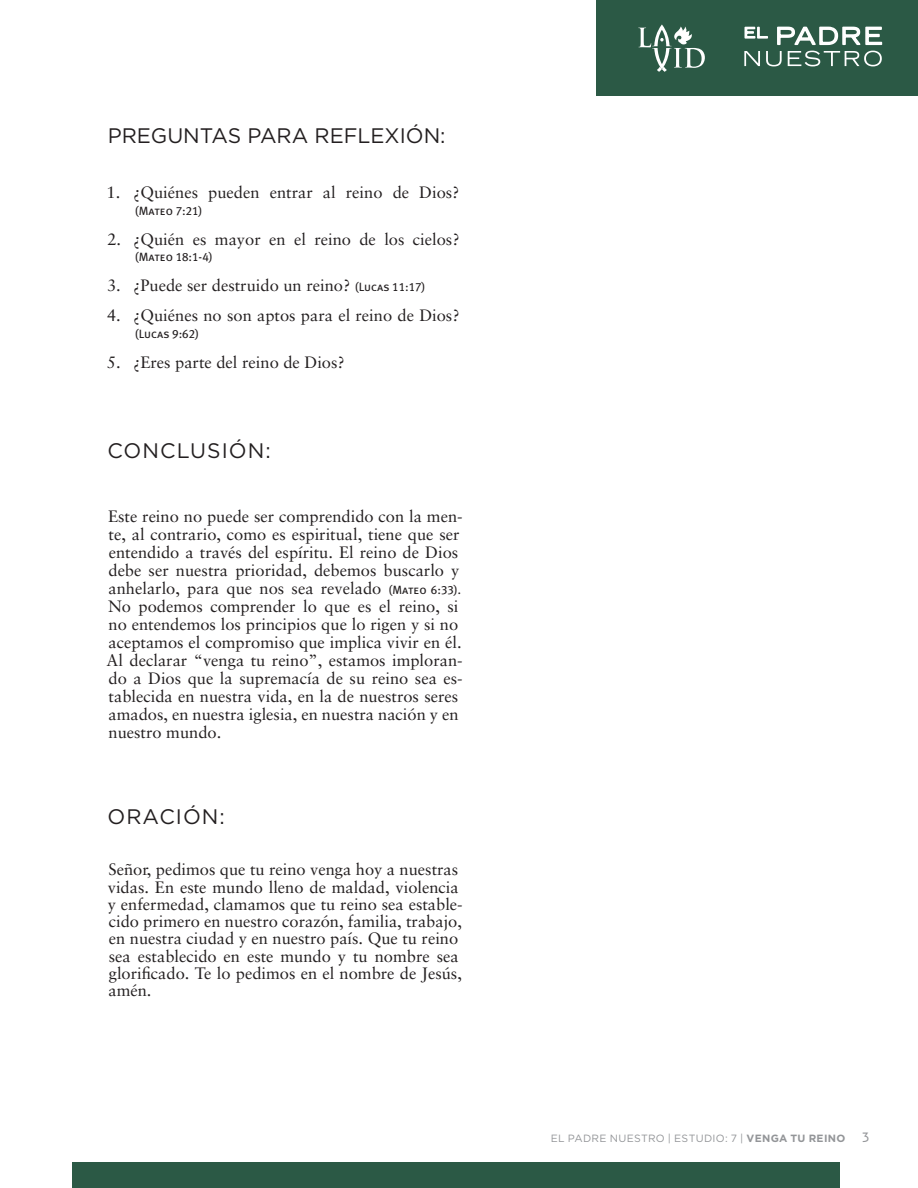
<style>
.page{position:relative;width:918px;height:1188px;background:#fff}
.page>*{position:absolute;margin:0;border:0;box-sizing:border-box;transform-origin:0 0}
._3__Estudio_Intro_Te{font:21px "Gotham";color:#231f20}
._6__Pregunta_UNO{font:21px "Gotham";letter-spacing:.05em;color:#231f20}
._3__Estudio_Intro_Te-2{font:21px "Gotham";letter-spacing:.05em;color:#231f20}
._3__Estudio_Intro_Te-3{font:16.5px/18px "Sabon";color:#231f20}
.Folios{font:13.5px "Relay";color:#939598}
.t1{font:12px "Meta Plus Book Caps";color:#231f20}
._0d__Lección{font:10.5px "Gotham";letter-spacing:.025em;color:#939598}
.s1{font-family:"Meta Plus Book Caps";font-size:12px}
.s2{font-weight:700}
</style>
<div class="page">
<div style="left:597px;top:0;width:321px;height:96px;background:#2b5945"></div>
<svg style="left:638px;top:25px;width:67px;height:47px"></svg>
<svg style="left:744px;top:26px;width:139px;height:40px"></svg>
<div style="left:72px;top:1162px;width:768px;height:26px;background:#2b5945"></div>
<p class="_3__Estudio_Intro_Te" style="left:108px;top:122px;width:339px">PREGUNTAS PARA REFLEXIÓN:</p>
<p class="_3__Estudio_Intro_Te-3" style="left:107px;top:183px;width:355px">1. ¿Quiénes pueden entrar al reino de Dios?</p>
<p class="t1" style="left:135px;top:204px;width:69px">(Mateo 7:21)</p>
<p class="_3__Estudio_Intro_Te-3" style="left:107px;top:230px;width:354px">2. ¿Quién es mayor en el reino de los cielos?</p>
<p class="t1" style="left:135px;top:250px;width:79px">(Mateo 18:1-4)</p>
<p class="_3__Estudio_Intro_Te-3" style="left:107px;top:276px;width:320px">3. ¿Puede ser destruido un reino? <span class="s1">(Lucas 11:17)</span></p>
<p class="_3__Estudio_Intro_Te-3" style="left:107px;top:306px;width:354px">4. ¿Quiénes no son aptos para el reino de Dios?</p>
<p class="t1" style="left:135px;top:327px;width:66px">(Lucas 9:62)</p>
<p class="_3__Estudio_Intro_Te-3" style="left:107px;top:353px;width:239px">5. ¿Eres parte del reino de Dios?</p>
<p class="_6__Pregunta_UNO" style="left:107px;top:437px;width:165px">CONCLUSIÓN:</p>
<p class="_3__Estudio_Intro_Te-3" style="left:107px;top:507px;width:358px">Este reino no puede ser comprendido con la men&shy;te, al contrario, como es espiritual, tiene que ser entendido a través del espíritu. El reino de Dios debe ser nuestra prioridad, debemos buscarlo y anhelarlo, para que nos sea revelado <span class="s1">(Mateo 6:33).<br></span>No podemos comprender lo que es el reino, si no entendemos los principios que lo rigen y si no aceptamos el compromiso que implica vivir en él.<br>Al declarar “venga tu reino”, estamos imploran&shy;do a Dios que la supremacía de su reino sea es&shy;tablecida en nuestra vida, en la de nuestros seres amados, en nuestra iglesia, en nuestra nación y en nuestro mundo.</p>
<p class="_3__Estudio_Intro_Te-2" style="left:107px;top:803px;width:119px">ORACIÓN:</p>
<p class="_3__Estudio_Intro_Te-3" style="left:108px;top:861px;width:356px;line-height:17.2px">Señor, pedimos que tu reino venga hoy a nuestras vidas. En este mundo lleno de maldad, violencia y enfermedad, clamamos que tu reino sea estable&shy;cido primero en nuestro corazón, familia, trabajo, en nuestra ciudad y en nuestro país. Que tu reino sea establecido en este mundo y tu nombre sea glorificado. Te lo pedimos en el nombre de Jesús, amén.</p>
<p class="_0d__Lección" style="left:551px;top:1131px;width:296px">EL PADRE NUESTRO | ESTUDIO: 7 | <span class="s2">VENGA TU REINO</span></p>
<p class="Folios" style="left:862px;top:1129px;width:8px">3</p>
</div>
